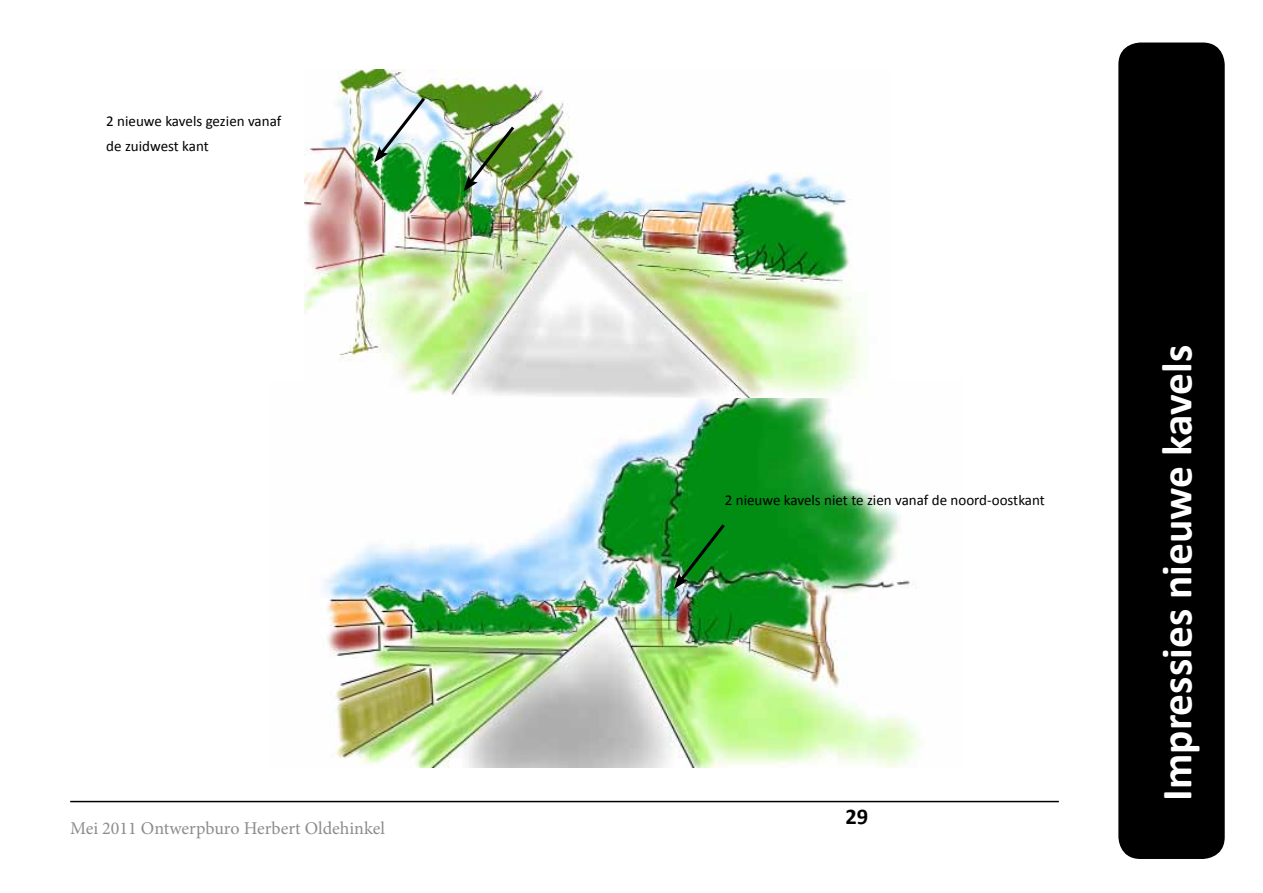
<style>
.page{position:relative;width:1263px;height:893px;background:#fff}
.page>*{position:absolute;margin:0;border:0;box-sizing:border-box;transform-origin:0 0}
.t1{font:700 43.5px "Calibri";color:#fff}
.t2{font:700 22.5px "Calibri";color:#000}
.t3{font:18px "Minion Pro";color:#8b8c8e}
.t4{font:15px/25.5px "Calibri";color:#000}
</style>
<div class="page">
<div style="left:1119px;top:43px;width:105px;height:815px;background:#000;border-radius:21px"></div>
<div style="left:1118px;top:43px;width:107px;height:816px;border:2px solid #000;border-radius:21px"></div>
<hr style="left:70px;top:801px;width:989px;height:1px;background:#000">
<img style="left:324px;top:397px;width:598px;height:371px">
<img style="left:304px;top:70px;width:564px;height:327px">
<svg style="left:374px;top:95px;width:54px;height:67px"></svg>
<img style="left:463px;top:123px;width:54px;height:68px">
<img style="left:674px;top:521px;width:54px;height:68px">
<p class="t4" style="left:106px;top:107px;width:177px">2 nieuwe kavels gezien vanaf de zuidwest kant</p>
<p class="t3" style="left:70px;top:816px;width:316px">Mei 2011 Ontwerpburo Herbert Oldehinkel</p>
<p class="t4" style="left:725px;top:487px;width:321px">2 nieuwe kavels niet te zien vanaf de noord-oostkant</p>
<h2 class="t2" style="left:845px;top:802px;width:24px">29</h2>
<h1 class="t1" style="left:1150px;top:801px;width:458px;rotate:-90deg">Impressies nieuwe kavels</h1>
</div>
